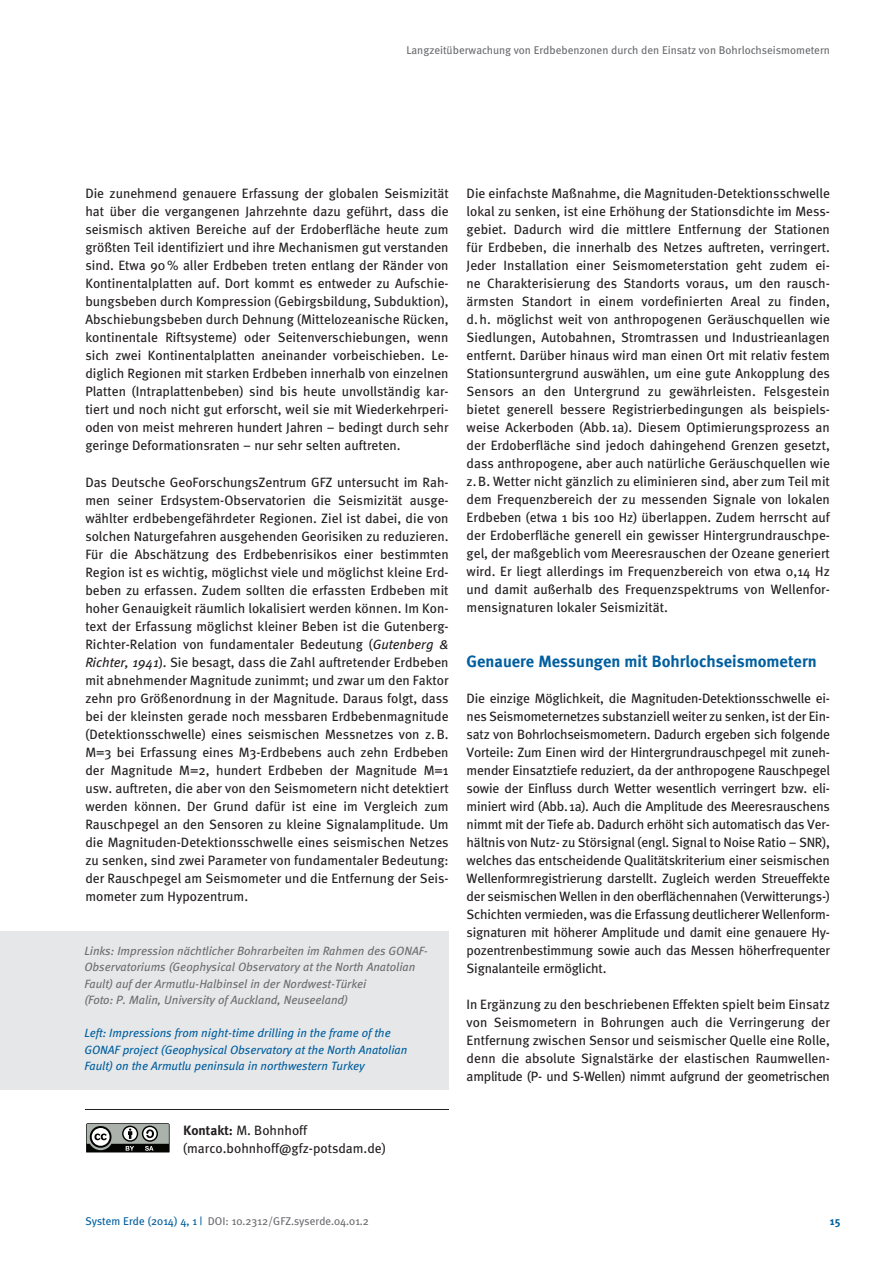
<style>
.page{position:relative;width:893px;height:1263px;background:#fff}
.page>*{position:absolute;margin:0;border:0;box-sizing:border-box;transform-origin:0 0}
.t1{font:700 16.5px "Meta";color:#005f9f}
.t2{font:13.5px/18px "Meta";color:#231f20;text-align:justify}
.t3{font:italic 12px/16.5px "Meta";color:#6c6d70}
.t4{font:italic 12px/16.5px "Meta";color:#005f9f}
.t5{font:11.25px "Meta";color:#6c6d70}
.t6{font:11.25px "Meta Plus";color:#6c6d70}
.t7{font:700 11.25px "Meta";color:#005f9f}
.s1{font-style:italic}
.s2{font-family:"Meta Plus";font-weight:700}
.s3{color:#005f9f}
</style>
<div class="page">
<div style="left:0;top:930px;width:448px;height:159px;background:#e6e7e9"></div>
<hr style="left:85px;top:1108px;width:363px;height:1px;background:#231f20">
<svg style="left:86px;top:1123px;width:84px;height:30px;background:#767a76"></svg>
<p class="t5" style="left:406px;top:43px;width:425px">Langzeitüberwachung von Erdbebenzonen durch den Einsatz von Bohrlochseismometern</p>
<p class="t2" style="left:85px;top:184px;width:365px">Die zunehmend genauere Erfassung der globalen Seismizität hat über die vergangenen Jahrzehnte dazu geführt, dass die seismisch aktiven Bereiche auf der Erdoberfläche heute zum größten Teil identifiziert und ihre Mechanismen gut verstanden sind. Etwa 90% aller Erdbeben treten entlang der Ränder von Kontinentalplatten auf. Dort kommt es entweder zu Aufschie&shy;bungsbeben durch Kompression (Gebirgsbildung, Subduktion), Abschiebungsbeben durch Dehnung (Mittelozeanische Rücken, kontinentale Riftsysteme) oder Seitenverschiebungen, wenn sich zwei Kontinentalplatten aneinander vorbeischieben. Le&shy;diglich Regionen mit starken Erdbeben innerhalb von einzelnen Platten (Intraplattenbeben) sind bis heute unvollständig kar&shy;tiert und noch nicht gut erforscht, weil sie mit Wiederkehrperi&shy;oden von meist mehreren hundert Jahren – bedingt durch sehr geringe Deformationsraten – nur sehr selten auftreten.</p>
<p class="t2" style="left:85px;top:472px;width:365px">Das Deutsche GeoForschungsZentrum GFZ untersucht im Rah&shy;men seiner Erdsystem-Observatorien die Seismizität ausge&shy;wählter erdbebengefährdeter Regionen. Ziel ist dabei, die von solchen Naturgefahren ausgehenden Georisiken zu reduzieren.<br>Für die Abschätzung des Erdbebenrisikos einer bestimmten Region ist es wichtig, möglichst viele und möglichst kleine Erd&shy;beben zu erfassen. Zudem sollten die erfassten Erdbeben mit hoher Genauigkeit räumlich lokalisiert werden können. Im Kon&shy;text der Erfassung möglichst kleiner Beben ist die Gutenberg-Richter-Relation von fundamentaler Bedeutung (<span class="s1">Gutenberg &amp; Richter, 1941</span>). Sie besagt, dass die Zahl auftretender Erdbeben mit abnehmender Magnitude zunimmt; und zwar um den Faktor zehn pro Größenordnung in der Magnitude. Daraus folgt, dass bei der kleinsten gerade noch messbaren Erdbebenmagnitude (Detektionsschwelle) eines seismischen Messnetzes von z. B.<br>M=3 bei Erfassung eines M3-Erdbebens auch zehn Erdbeben der Magnitude M=2, hundert Erdbeben der Magnitude M=1 usw. auftreten, die aber von den Seismometern nicht detektiert werden können. Der Grund dafür ist eine im Vergleich zum Rauschpegel an den Sensoren zu kleine Signalamplitude. Um die Magnituden-Detektionsschwelle eines seismischen Netzes zu senken, sind zwei Parameter von fundamentaler Bedeutung: der Rauschpegel am Seismometer und die Entfernung der Seis&shy;mometer zum Hypozentrum.</p>
<p class="t3" style="left:84px;top:941px;width:345px">Links: Impression nächtlicher Bohrarbeiten im Rahmen des GONAF-Observatoriums (Geophysical Observatory at the North Anatolian Fault) auf der Armutlu-Halbinsel in der Nordwest-Türkei<br>(Foto: P. Malin, University of Auckland, Neuseeland)</p>
<p class="t4" style="left:84px;top:1024px;width:324px">Left: Impressions from night-time drilling in the frame of the<br>GONAF project (Geophysical Observatory at the North Anatolian<br>Fault) on the Armutlu peninsula in northwestern Turkey</p>
<p class="t2" style="left:183px;top:1120px;width:204px"><span class="s2">Kontakt:</span> M. Bohnhoff (marco.bohnhoff@gfz-potsdam.de)</p>
<p class="t2" style="left:466px;top:184px;width:365px">Die einfachste Maßnahme, die Magnituden-Detektionsschwelle lokal zu senken, ist eine Erhöhung der Stationsdichte im Mess&shy;gebiet. Dadurch wird die mittlere Entfernung der Stationen für Erdbeben, die innerhalb des Netzes auftreten, verringert.<br>Jeder Installation einer Seismometerstation geht zudem ei&shy;ne Charakterisierung des Standorts voraus, um den rausch&shy;ärmsten Standort in einem vordefinierten Areal zu finden, d. h. möglichst weit von anthropogenen Geräuschquellen wie Siedlungen, Autobahnen, Stromtrassen und Industrieanlagen entfernt. Darüber hinaus wird man einen Ort mit relativ festem Stationsuntergrund auswählen, um eine gute Ankopplung des Sensors an den Untergrund zu gewährleisten. Felsgestein bietet generell bessere Registrierbedingungen als beispiels&shy;weise Ackerboden (Abb. 1a). Diesem Optimierungsprozess an der Erdoberfläche sind jedoch dahingehend Grenzen gesetzt, dass anthropogene, aber auch natürliche Geräuschquellen wie z. B. Wetter nicht gänzlich zu eliminieren sind, aber zum Teil mit dem Frequenzbereich der zu messenden Signale von lokalen Erdbeben (etwa 1 bis 100 Hz) überlappen. Zudem herrscht auf der Erdoberfläche generell ein gewisser Hintergrundrauschpe&shy;gel, der maßgeblich vom Meeresrauschen der Ozeane generiert wird. Er liegt allerdings im Frequenzbereich von etwa 0,14 Hz und damit außerhalb des Frequenzspektrums von Wellenfor&shy;mensignaturen lokaler Seismizität.</p>
<p class="t1" style="left:466px;top:651px;width:351px">Genauere Messungen mit Bohrlochseismometern</p>
<p class="t2" style="left:466px;top:688px;width:365px">Die einzige Möglichkeit, die Magnituden-Detektionsschwelle ei&shy;nes Seismometernetzes substanziell weiter zu senken, ist der Ein&shy;satz von Bohrlochseismometern. Dadurch ergeben sich folgende Vorteile: Zum Einen wird der Hintergrundrauschpegel mit zuneh&shy;mender Einsatztiefe reduziert, da der anthropogene Rauschpegel sowie der Einfluss durch Wetter wesentlich verringert bzw. eli&shy;miniert wird (Abb.1a). Auch die Amplitude des Meeresrauschens nimmt mit der Tiefe ab. Dadurch erhöht sich automatisch das Ver&shy;hältnis von Nutz- zu Störsignal (engl. Signal to Noise Ratio – SNR), welches das entscheidende Qualitätskriterium einer seismischen Wellenformregistrierung darstellt. Zugleich werden Streueffekte der seismischen Wellen in den oberflächennahen (Verwitterungs-)<br>Schichten vermieden, was die Erfassung deutlicherer Wellenform&shy;signaturen mit höherer Amplitude und damit eine genauere Hy&shy;pozentrenbestimmung sowie auch das Messen höherfrequenter Signalanteile ermöglicht.</p>
<p class="t2" style="left:466px;top:994px;width:365px">In Ergänzung zu den beschriebenen Effekten spielt beim Einsatz von Seismometern in Bohrungen auch die Verringerung der Entfernung zwischen Sensor und seismischer Quelle eine Rolle, denn die absolute Signalstärke der elastischen Raumwellen&shy;amplitude (P- und S-Wellen) nimmt aufgrund der geometrischen</p>
<p class="t6" style="left:85px;top:1214px;width:285px"><span class="s3">System Erde (2014) 4, 1 |</span> DOI: 10.2312/GFZ.syserde.04.01.2</p>
<p class="t7" style="left:829px;top:1214px;width:12px">15</p>
</div>
